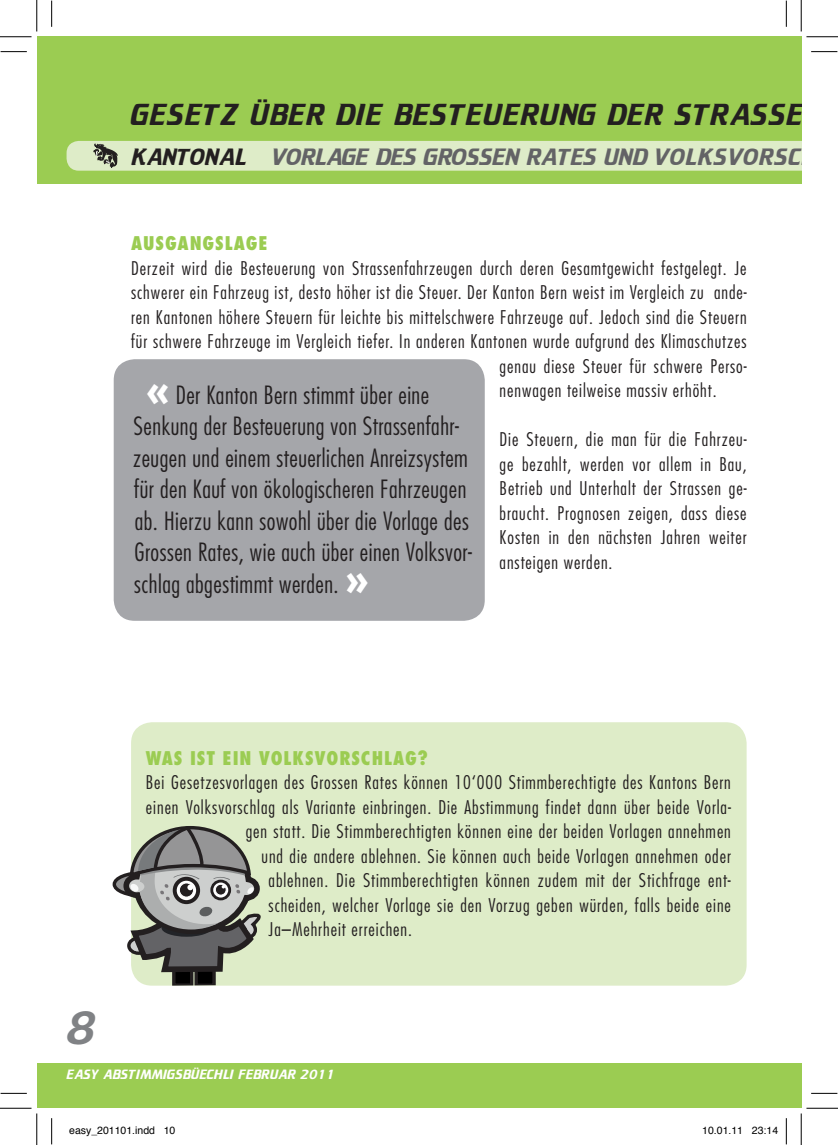
<style>
.page{position:relative;width:838px;height:1145px;background:#fff}
.page>*{position:absolute;margin:0;border:0;box-sizing:border-box;transform-origin:0 0}
.t1{font:49px "Biathlon";color:#808285}
.t2{font:31.5px "Biathlon";letter-spacing:.035em;color:#231f20}
.t3{font:300 condensed 24.5px/31.5px "Futura Std";letter-spacing:.02em;color:#231f20}
.t4{font:24.5px "Biathlon";color:#636366}
.t5{font:24.5px "Biathlon";letter-spacing:.04em;color:#636366}
.t6{font:24.5px "Biathlon";color:#231f20}
.t7{font:300 condensed 18.38px/24.5px "Futura Std";letter-spacing:.05em;color:#231f20;text-align:justify}
.t8{font:800 condensed 18.38px "Futura Std";color:#9bcc52}
.t9{font:14px "Biathlon";letter-spacing:.02em;color:#fff}
.t10{font:10.5px "Helvetica";color:#000}
.s1{font-weight:800;font-stretch:normal;font-size:43.75px;color:#fff}
</style>
<div class="page">
<div style="left:131px;top:722px;width:615px;height:264px;background:#deecc8;border-radius:21px"></div>
<div style="left:37px;top:37px;width:764px;height:147px;background:#9bcc52"></div>
<div style="left:37px;top:1064px;width:764px;height:44px;background:#9bcc52"></div>
<div style="left:114px;top:359px;width:370px;height:262px;background:#a5a6aa;border-radius:21px"></div>
<svg style="left:114px;top:873px;width:58px;height:23px"></svg>
<div style="left:113px;top:871px;width:61px;height:27px;border:3px solid #231f20;border-radius:50%"></div>
<svg style="left:121px;top:826px;width:147px;height:160px"></svg>
<div style="left:67px;top:141px;width:734px;height:30px;background:#deecc8"></div>
<svg style="left:1px;top:51px;width:26px;height:1px"></svg>
<svg style="left:811px;top:51px;width:26px;height:1px"></svg>
<svg style="left:1px;top:1093px;width:26px;height:1px"></svg>
<svg style="left:811px;top:1093px;width:26px;height:1px"></svg>
<svg style="left:51px;top:1px;width:1px;height:26px"></svg>
<svg style="left:51px;top:1118px;width:1px;height:26px"></svg>
<svg style="left:786px;top:1px;width:1px;height:26px"></svg>
<svg style="left:786px;top:1118px;width:1px;height:26px"></svg>
<hr style="left:0;top:36px;width:32px;height:1px;background:#000">
<hr style="left:806px;top:36px;width:31px;height:1px;background:#000">
<hr style="left:0;top:1108px;width:32px;height:1px;background:#000">
<hr style="left:806px;top:1108px;width:31px;height:1px;background:#000">
<hr style="left:36px;top:0;width:1px;height:31px;background:#000">
<hr style="left:36px;top:1113px;width:1px;height:32px;background:#000">
<hr style="left:800px;top:0;width:1px;height:31px;background:#000">
<hr style="left:800px;top:1113px;width:1px;height:32px;background:#000">
<h2 class="t2" style="left:131px;top:98px;width:38px">GESET</h2>
<h2 class="t2" style="left:220px;top:98px;width:212px">Z ÜBER DIE BESTE</h2>
<h2 class="t2" style="left:483px;top:98px;width:266px">UERUNG DER STRASSEN</h2>
<h3 class="t6" style="left:131px;top:144px;width:85px">KANTONAL</h3>
<h3 class="t4" style="left:271px;top:144px;width:59px">VORLAGE</h3>
<h3 class="t4" style="left:376px;top:144px;width:105px">DES GROSSEN</h3>
<h3 class="t4" style="left:526px;top:144px;width:15px">RATES</h3>
<h3 class="t5" style="left:603px;top:144px;width:186px">UND VOLKSVORSCHLA</h3>
<p class="t8" style="left:131px;top:232px;width:25px">AUSGANGSLAGE</p>
<p class="t7" style="left:131px;top:256px;width:617px">Derzeit wird die Besteuerung von Strassenfahrzeugen durch deren Gesamtgewicht festgelegt. Je</p>
<p class="t7" style="left:131px;top:280px;width:617px">schwerer ein Fahrzeug ist, desto höher ist die Steuer. Der Kanton Bern weist im Vergleich zu ande-</p>
<p class="t7" style="left:131px;top:304px;width:617px">ren Kantonen höhere Steuern für leichte bis mittelschwere Fahrzeuge auf. Jedoch sind die Steuern</p>
<p class="t7" style="left:131px;top:329px;width:617px">für schwere Fahrzeuge im Vergleich tiefer. In anderen Kantonen wurde aufgrund des Klimaschutzes</p>
<p class="t7" style="left:499px;top:353px;width:248px">genau diese Steuer für schwere Perso-</p>
<p class="t7" style="left:499px;top:378px;width:218px">nenwagen teilweise massiv erhöht.</p>
<p class="t7" style="left:499px;top:427px;width:248px">Die Steuern, die man für die Fahrzeu&shy;ge bezahlt, werden vor allem in Bau, Betrieb und Unterhalt der Strassen ge&shy;braucht. Prognosen zeigen, dass diese Kosten in den nächsten Jahren weiter ansteigen werden.</p>
<p class="t3" style="left:133px;top:379px;width:340px;text-indent:12px"><span class="s1">«</span> Der Kanton Bern stimmt über eine Senkung der Besteuerung von Strassenfahr&shy;zeugen und einem steuerlichen Anreizsystem für den Kauf von ökologischeren Fahrzeugen ab. Hierzu kann sowohl über die Vorlage des Grossen Rates, wie auch über einen Volksvor&shy;schlag abgestimmt werden. <span class="s1">»</span></p>
<h1 class="t1" style="left:67px;top:1001px;width:31px">8</h1>
<p class="t8" style="left:146px;top:746px;width:53px">WAS IST</p>
<p class="t8" style="left:223px;top:746px;width:10px">EIN</p>
<p class="t8" style="left:259px;top:746px;width:24px">VOLKSVORSCHLAG</p>
<p class="t8" style="left:418px;top:746px;width:12px">?</p>
<p class="t7" style="left:146px;top:770px;width:586px">Bei Gesetzesvorlagen des Grossen Rates können 10‘000 Stimmberechtigte des Kantons Bern</p>
<p class="t7" style="left:146px;top:795px;width:586px">einen Volksvorschlag als Variante einbringen. Die Abstimmung findet dann über beide Vorla-</p>
<p class="t7" style="left:246px;top:819px;width:486px">gen statt. Die Stimmberechtigten können eine der beiden Vorlagen annehmen</p>
<p class="t7" style="left:261px;top:843px;width:470px">und die andere ablehnen. Sie können auch beide Vorlagen annehmen oder</p>
<p class="t7" style="left:268px;top:868px;width:463px">ablehnen. Die Stimmberechtigten können zudem mit der Stichfrage ent-</p>
<p class="t7" style="left:268px;top:892px;width:464px">scheiden, welcher Vorlage sie den Vorzug geben würden, falls beide eine</p>
<p class="t7" style="left:268px;top:917px;width:145px">Ja–Mehrheit erreichen.</p>
<p class="t9" style="left:67px;top:1067px;width:270px">EASY ABSTIMMIGSBÜECHLI FEBRUAR 2011</p>
<p class="t10" style="left:69px;top:1122px;width:108px">easy_201101.indd 10</p>
<p class="t10" style="left:702px;top:1122px;width:77px">10.01.11 23:14</p>
</div>
